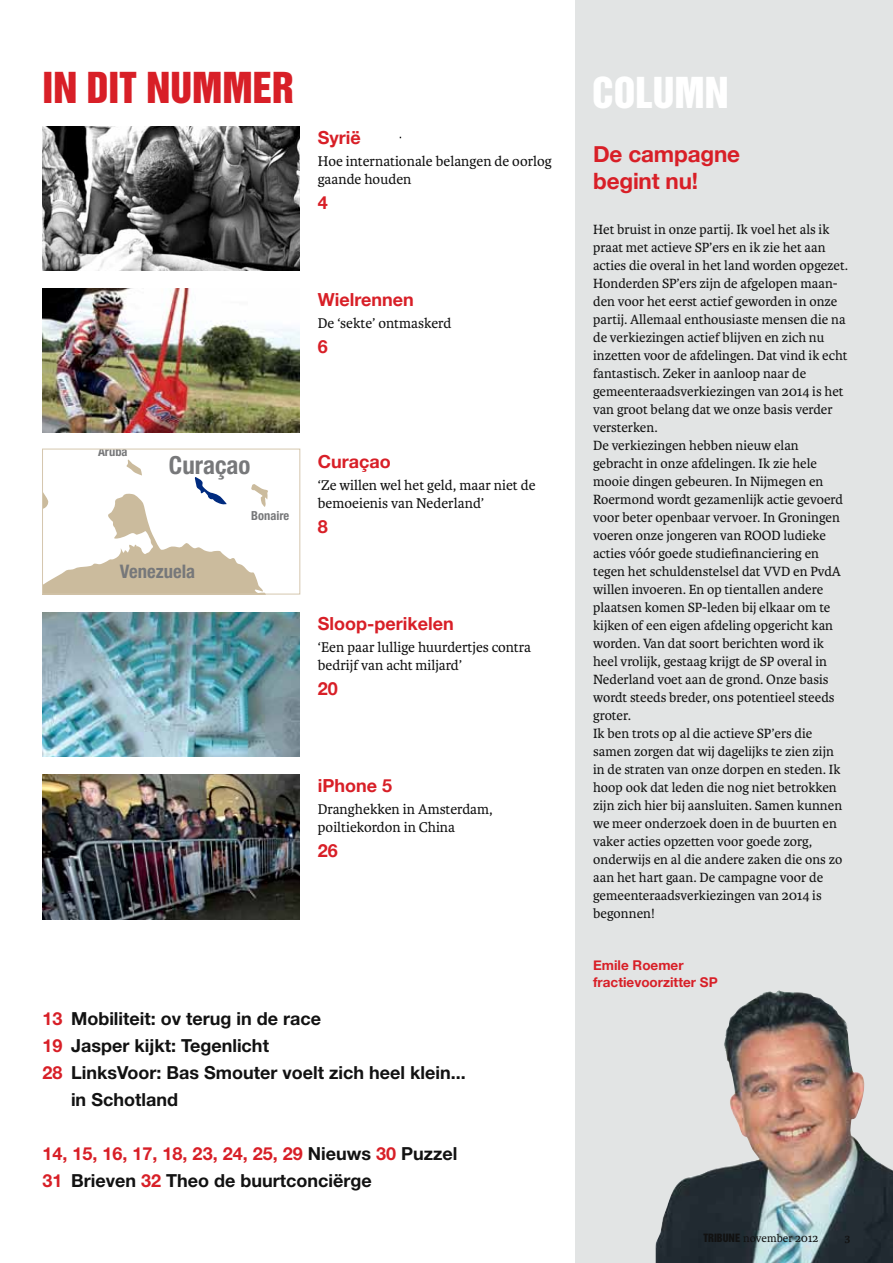
<style>
.page{position:relative;width:893px;height:1263px;background:#fff}
.page>*{position:absolute;margin:0;border:0;box-sizing:border-box;transform-origin:0 0}
.t1{font:39px "Helvetica Inserat LT Std";color:#d81f27}
.t2{font:39px "Helvetica Inserat LT Std";color:#fff}
.t3{font:700 condensed 24.9px "Helvetica Neue LT Std";color:#77787a}
.t4{font:700 22.5px/27px "Helvetica Neue";letter-spacing:-.01em;color:#d81f27}
.t5{font:700 condensed 18.75px "Helvetica Neue LT Std";color:#77787a}
.t6{font:700 18px/27px "Helvetica Neue LT Std";color:#121212}
.t7{font:700 18px "Helvetica Neue";color:#d81f27}
.t8{font:15px/18px "Karmina";color:#121212}
.t9{font:14.25px/18px "Karmina";color:#121212}
.t10{font:700 13.5px/16.2px "Helvetica Neue";color:#d81f27}
.t11{font:700 condensed 12.45px "Helvetica Neue LT Std";color:#77787a}
.t12{font:12px "Karmina";color:#121212}
.t13{font:700 12px "Karmina";color:#121212}
.s1{color:#d81f27}
.s2{font-family:"Helvetica Inserat LT Std";font-size:10.5px}
</style>
<div class="page">
<div style="left:575px;top:0;width:318px;height:1263px;background:#e2e4e4"></div>
<img style="left:656px;top:990px;width:237px;height:273px">
<img style="left:43px;top:288px;width:257px;height:144px">
<img style="left:43px;top:126px;width:257px;height:144px">
<img style="left:43px;top:774px;width:257px;height:145px">
<svg style="left:44px;top:459px;width:224px;height:133px"></svg>
<div style="left:42px;top:449px;width:258px;height:145px;border:1px solid #d5c7ae"></div>
<img style="left:43px;top:612px;width:257px;height:145px">
<h1 class="t1" style="left:43px;top:65px;width:253px">IN DIT NUMMER</h1>
<p class="t7" style="left:318px;top:126px;width:45px">Syrië</p>
<p class="t8" style="left:318px;top:152px;width:235px">Hoe internationale belangen de oorlog gaande houden</p>
<p class="t7" style="left:318px;top:192px;width:12px">4</p>
<p class="t7" style="left:318px;top:288px;width:97px">Wielrennen</p>
<p class="t8" style="left:318px;top:314px;width:135px">De ‘sekte’ ontmaskerd</p>
<p class="t7" style="left:318px;top:336px;width:12px">6</p>
<p class="t11" style="left:98px;top:444px;width:31px">Aruba</p>
<h2 class="t3" style="left:169px;top:450px;width:83px">Curaçao</h2>
<p class="t11" style="left:251px;top:508px;width:40px">Bonaire</p>
<h3 class="t5" style="left:120px;top:560px;width:77px">Venezuela</h3>
<p class="t7" style="left:318px;top:450px;width:75px">Curaçao</p>
<p class="t8" style="left:318px;top:476px;width:219px">‘Ze willen wel het geld, maar niet de bemoeienis van Nederland’</p>
<p class="t7" style="left:318px;top:516px;width:12px">8</p>
<p class="t7" style="left:318px;top:612px;width:137px">Sloop-perikelen</p>
<p class="t8" style="left:318px;top:638px;width:215px">‘Een paar lullige huurdertjes contra bedrijf van acht miljard’</p>
<p class="t7" style="left:318px;top:678px;width:22px">20</p>
<p class="t7" style="left:318px;top:774px;width:76px">iPhone 5</p>
<p class="t8" style="left:318px;top:800px;width:177px">Dranghekken in Amsterdam, poiltiekordon in China</p>
<p class="t7" style="left:318px;top:840px;width:22px">26</p>
<p class="t6" style="left:43px;top:1005px;width:280px"><span class="s1">13</span> Mobiliteit: ov terug in de race</p>
<p class="t6" style="left:43px;top:1032px;width:228px"><span class="s1">19</span> Jasper kijkt: Tegenlicht</p>
<p class="t6" style="left:43px;top:1059px;width:425px"><span class="s1">28</span> LinksVoor: Bas Smouter voelt zich heel klein...</p>
<p class="t6" style="left:71px;top:1086px;width:108px">in Schotland</p>
<p class="t6" style="left:43px;top:1140px;width:416px"><span class="s1">14, 15, 16, 17, 18, 23, 24, 25, 29</span> Nieuws <span class="s1">30</span> Puzzel<br><span class="s1">31</span> Brieven <span class="s1">32</span> Theo de buurtconciërge</p>
<h1 class="t2" style="left:592px;top:69px;width:138px">COLUMN</h1>
<h3 class="t4" style="left:593px;top:140px;width:148px">De campagne begint nu!</h3>
<p class="t9" style="left:593px;top:221px;width:256px">Het bruist in onze partij. Ik voel het als ik praat met actieve SP’ers en ik zie het aan acties die overal in het land worden opgezet.<br>Honderden SP’ers zijn de afgelopen maan&shy;den voor het eerst actief geworden in onze partij. Allemaal enthousiaste mensen die na de verkiezingen actief blijven en zich nu inzetten voor de afdelingen. Dat vind ik echt fantastisch. Zeker in aanloop naar de gemeenteraadsverkiezingen van 2014 is het van groot belang dat we onze basis verder versterken.<br>De verkiezingen hebben nieuw elan gebracht in onze afdelingen. Ik zie hele mooie dingen gebeuren. In Nijmegen en Roermond wordt gezamenlijk actie gevoerd voor beter openbaar vervoer. In Groningen voeren onze jongeren van ROOD ludieke acties vóór goede studiefinanciering en tegen het schuldenstelsel dat VVD en PvdA willen invoeren. En op tientallen andere plaatsen komen SP-leden bij elkaar om te kijken of een eigen afdeling opgericht kan worden. Van dat soort berichten word ik heel vrolijk, gestaag krijgt de SP overal in Nederland voet aan de grond. Onze basis wordt steeds breder, ons potentieel steeds groter.<br>Ik ben trots op al die actieve SP’ers die samen zorgen dat wij dagelijks te zien zijn in de straten van onze dorpen en steden. Ik hoop ook dat leden die nog niet betrokken zijn zich hier bij aansluiten. Samen kunnen we meer onderzoek doen in de buurten en vaker acties opzetten voor goede zorg, onderwijs en al die andere zaken die ons zo aan het hart gaan. De campagne voor de gemeenteraadsverkiezingen van 2014 is begonnen!</p>
<p class="t10" style="left:593px;top:957px;width:126px">Emile Roemer fractievoorzitter SP</p>
<p class="t12" style="left:703px;top:1231px;width:116px"><span class="s2">TRIBUNE</span> november 2012</p>
<p class="t13" style="left:845px;top:1231px;width:7px">3</p>
</div>
